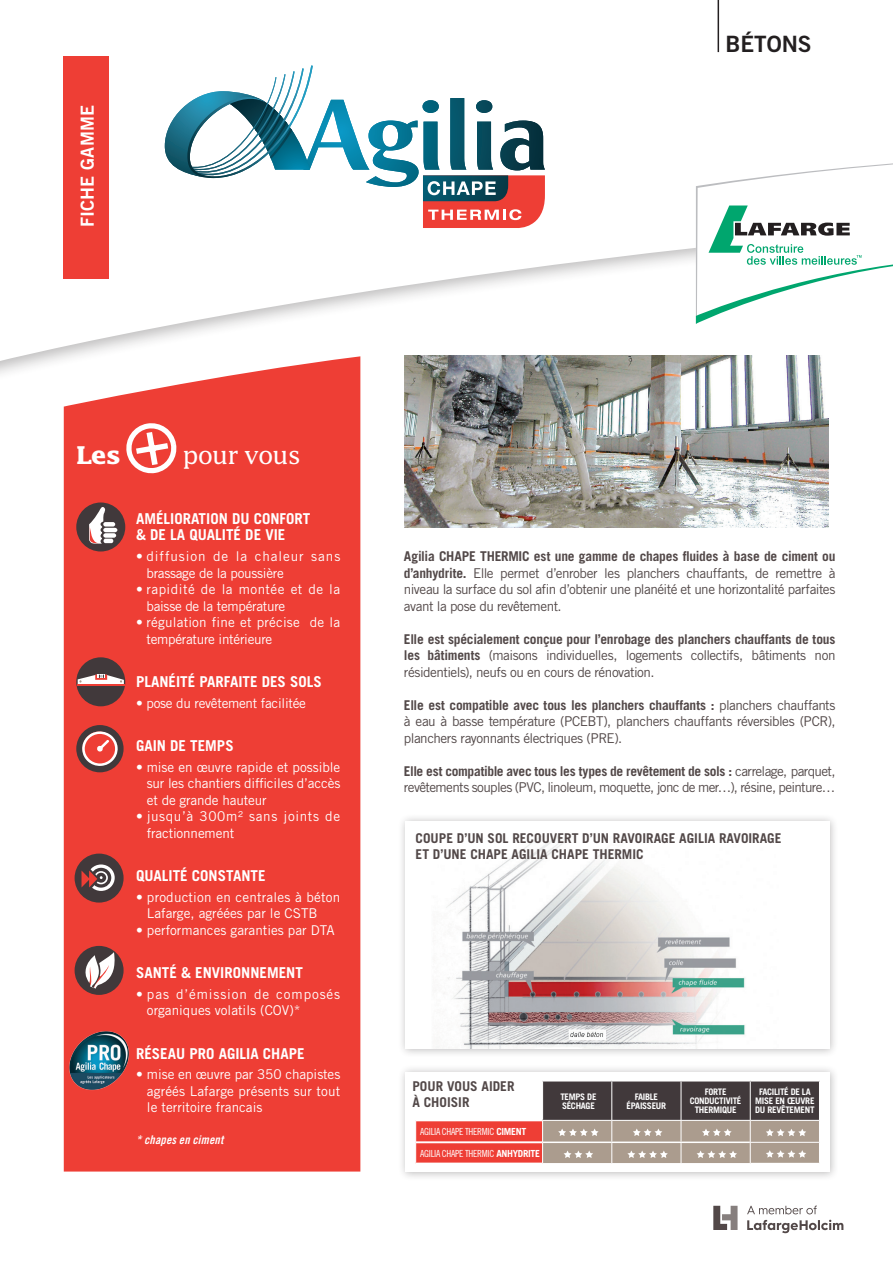
<style>
.page{position:relative;width:893px;height:1263px;background:#fff}
.page>*{position:absolute;margin:0;border:0;box-sizing:border-box;transform-origin:0 0}
.t1{font:24.6px "Lucida";letter-spacing:-.04em;color:#fff}
.t2{font:700 24.6px "Lucida";color:#fff}
.t3{font:22.5px "Trade Gothic Bold Two";color:#231f20}
.t4{font:18px "Trade Gothic Bold Two";letter-spacing:.01em;color:#fff}
.t5{font:700 15px/16.5px "Trade Gothic LT Std";color:#fff}
.t6{font:13.5px/16.5px "Trade Gothic LT Std";letter-spacing:-.04em;color:#524848;text-align:justify}
.t7{font:13.5px/16.5px "Trade Gothic LT Std";color:#fff}
.t8{font:700 13.5px/16.5px "Trade Gothic";color:#524848}
.t9{font:13.5px/16.5px "Trade Gothic LT Std";letter-spacing:.07em;color:#fff}
.t10{font:13.5px/16.5px "Trade Gothic LT Std";letter-spacing:.045em;color:#fff}
.t11{font:13.5px "Trade Gothic LT Std";letter-spacing:-.02em;color:#fff}
.t12{font:12px "Trade Gothic Bold Cond Twenty Obl";letter-spacing:.015em;color:#fff}
.t13{font:9.75px "Trade Gothic Cond Eighteen";letter-spacing:-.03em;color:#fff}
.t14{font:700 9px/9px "Trade Gothic";letter-spacing:-.03em;color:#fff;text-align:center}
.s1{font-weight:700}
.s2{font-family:"Trade Gothic";font-weight:700}
</style>
<div class="page">
<svg style="left:0;top:0;width:720px;height:366px"></svg>
<div style="left:64px;top:356px;width:296px;height:815px;background:#ee3e35"></div>
<div style="left:64px;top:56px;width:45px;height:223px;background:#ee3e35"></div>
<hr style="left:718px;top:0;width:1px;height:52px;background:#231f20">
<img style="left:405px;top:355px;width:423px;height:172px">
<svg style="left:713px;top:1206px;width:24px;height:24px"></svg>
<svg style="left:747px;top:1220px;width:96px;height:13px"></svg>
<svg style="left:747px;top:1205px;width:70px;height:9px"></svg>
<svg style="left:696px;top:162px;width:197px;height:162px"></svg>
<div style="left:76px;top:502px;width:49px;height:49px;background:#41393b;border-radius:50%"></div>
<hr style="left:103px;top:528px;width:14px;height:4px;background:#fff;border-radius:2px">
<div style="left:103px;top:533px;width:13px;height:5px;background:#fff;border-radius:2px"></div>
<svg style="left:89px;top:507px;width:24px;height:37px"></svg>
<svg style="left:121px;top:418px;width:58px;height:60px"></svg>
<div style="left:75px;top:946px;width:49px;height:49px;background:#41393b;border-radius:50%"></div>
<svg style="left:85px;top:952px;width:31px;height:37px"></svg>
<div style="left:76px;top:725px;width:48px;height:47px;background:#41393b;border-radius:50%"></div>
<svg style="left:82px;top:731px;width:36px;height:35px"></svg>
<div style="left:76px;top:657px;width:49px;height:49px;background:#41393b;border-radius:50%"></div>
<hr style="left:77px;top:684px;width:47px;height:1px;background:#ee3e35">
<svg style="left:78px;top:675px;width:46px;height:9px"></svg>
<div style="left:397px;top:1065px;width:441px;height:116px;background:#231f20;opacity:.3"></div>
<div style="left:405px;top:1072px;width:424px;height:100px;background:#fff"></div>
<svg style="left:415px;top:1080px;width:405px;height:83px"></svg>
<div style="left:75px;top:853px;width:49px;height:49px;background:#41393b;border-radius:50%"></div>
<svg style="left:82px;top:864px;width:33px;height:27px"></svg>
<svg style="left:153px;top:65px;width:392px;height:164px"></svg>
<img style="left:63px;top:1024px;width:73px;height:72px">
<div style="left:397px;top:813px;width:442px;height:245px;background:#231f20;opacity:.3"></div>
<div style="left:405px;top:821px;width:424px;height:228px;background:#fff"></div>
<img style="left:443px;top:836px;width:302px;height:213px">
<h3 class="t4" style="left:76px;top:227px;width:124px;rotate:-90deg">FICHE GAMME</h3>
<h2 class="t3" style="left:725px;top:30px;width:88px">BÉTONS</h2>
<h1 class="t2" style="left:76px;top:440px;width:46px">Les</h1>
<h1 class="t1" style="left:182px;top:440px;width:120px">pour vous</h1>
<p class="t5" style="left:136px;top:510px;width:176px">AMÉLIORATION DU CONFORT &amp; DE LA QUALITÉ DE VIE</p>
<p class="t9" style="left:146px;top:548px;width:195px;text-indent:-10px">• diffusion de la chaleur sans brassage de la poussière</p>
<p class="t7" style="left:146px;top:581px;width:195px;text-indent:-10px">• rapidité de la montée et de la baisse de la température</p>
<p class="t7" style="left:146px;top:614px;width:195px;text-indent:-10px">• régulation fine et précise de la température intérieure</p>
<p class="t5" style="left:136px;top:673px;width:187px">PLANÉITÉ PARFAITE DES SOLS</p>
<p class="t11" style="left:136px;top:695px;width:171px">• pose du revêtement facilitée</p>
<p class="t5" style="left:136px;top:737px;width:99px">GAIN DE TEMPS</p>
<p class="t7" style="left:147px;top:758px;width:195px;text-align:justify;text-indent:-11px">• mise en œuvre rapide et possible sur les chantiers difficiles d’accès et de grande hauteur</p>
<p class="t10" style="left:147px;top:808px;width:195px;text-indent:-11px">• jusqu’à 300m² sans joints de fractionnement</p>
<p class="t5" style="left:136px;top:867px;width:131px">QUALITÉ CONSTANTE</p>
<p class="t7" style="left:147px;top:888px;width:195px;text-indent:-11px">• production en centrales à béton<br>Lafarge, agréées par le CSTB</p>
<p class="t7" style="left:136px;top:921px;width:200px">• performances garanties par DTA</p>
<p class="t5" style="left:136px;top:964px;width:168px">SANTÉ &amp; ENVIRONNEMENT</p>
<p class="t7" style="left:147px;top:985px;width:195px;text-indent:-11px">• pas d’émission de composés organiques volatils (COV)*</p>
<p class="t5" style="left:136px;top:1045px;width:170px">RÉSEAU PRO AGILIA CHAPE</p>
<p class="t7" style="left:147px;top:1066px;width:195px;text-align:justify;text-indent:-11px">• mise en œuvre par 350 chapistes agréés Lafarge présents sur tout le territoire francais</p>
<p class="t12" style="left:136px;top:1132px;width:89px">* chapes en ciment</p>
<p class="t6" style="left:404px;top:548px;width:433px"><span class="s1">Agilia CHAPE THERMIC est une gamme de chapes fluides à base de ciment ou d’anhydrite.</span> Elle permet d’enrober les planchers chauffants, de remettre à niveau la surface du sol afin d’obtenir une planéité et une horizontalité parfaites avant la pose du revêtement.</p>
<p class="t6" style="left:404px;top:630px;width:433px"><span class="s1">Elle est spécialement conçue pour l’enrobage des planchers chauffants de tous les bâtiments</span> (maisons individuelles, logements collectifs, bâtiments non résidentiels), neufs ou en cours de rénovation.</p>
<p class="t6" style="left:404px;top:696px;width:433px"><span class="s1">Elle est compatible avec tous les planchers chauffants :</span> planchers chauffants à eau à basse température (PCEBT), planchers chauffants réversibles (PCR), planchers rayonnants électriques (PRE).</p>
<p class="t6" style="left:404px;top:762px;width:433px"><span class="s1">Elle est compatible avec tous les types de revêtement de sols :</span> carrelage, parquet, revêtements souples (PVC, linoleum, moquette, jonc de mer…), résine, peinture…</p>
<p class="t8" style="left:416px;top:829px;width:367px">COUPE D’UN SOL RECOUVERT D’UN RAVOIRAGE AGILIA RAVOIRAGE<br>ET D’UNE CHAPE AGILIA CHAPE THERMIC</p>
<p class="t8" style="left:412px;top:1077px;width:104px">POUR VOUS AIDER<br>À CHOISIR</p>
<p class="t13" style="left:420px;top:1126px;width:108px">AGILIA CHAPE THERMIC <span class="s2">CIMENT</span></p>
<p class="t13" style="left:420px;top:1147px;width:121px">AGILIA CHAPE THERMIC <span class="s2">ANHYDRITE</span></p>
<p class="t14" style="left:560px;top:1092px;width:38px;text-align:left">TEMPS DE<br>SÉCHAGE</p>
<p class="t14" style="left:627px;top:1092px;width:41px">FAIBLE<br>ÉPAISSEUR</p>
<p class="t14" style="left:690px;top:1087px;width:53px">FORTE<br>CONDUCTIVITÉ<br>THERMIQUE</p>
<p class="t14" style="left:755px;top:1087px;width:61px">FACILITÉ DE LA<br>MISE EN ŒUVRE<br>DU REVÊTEMENT</p>
</div>
